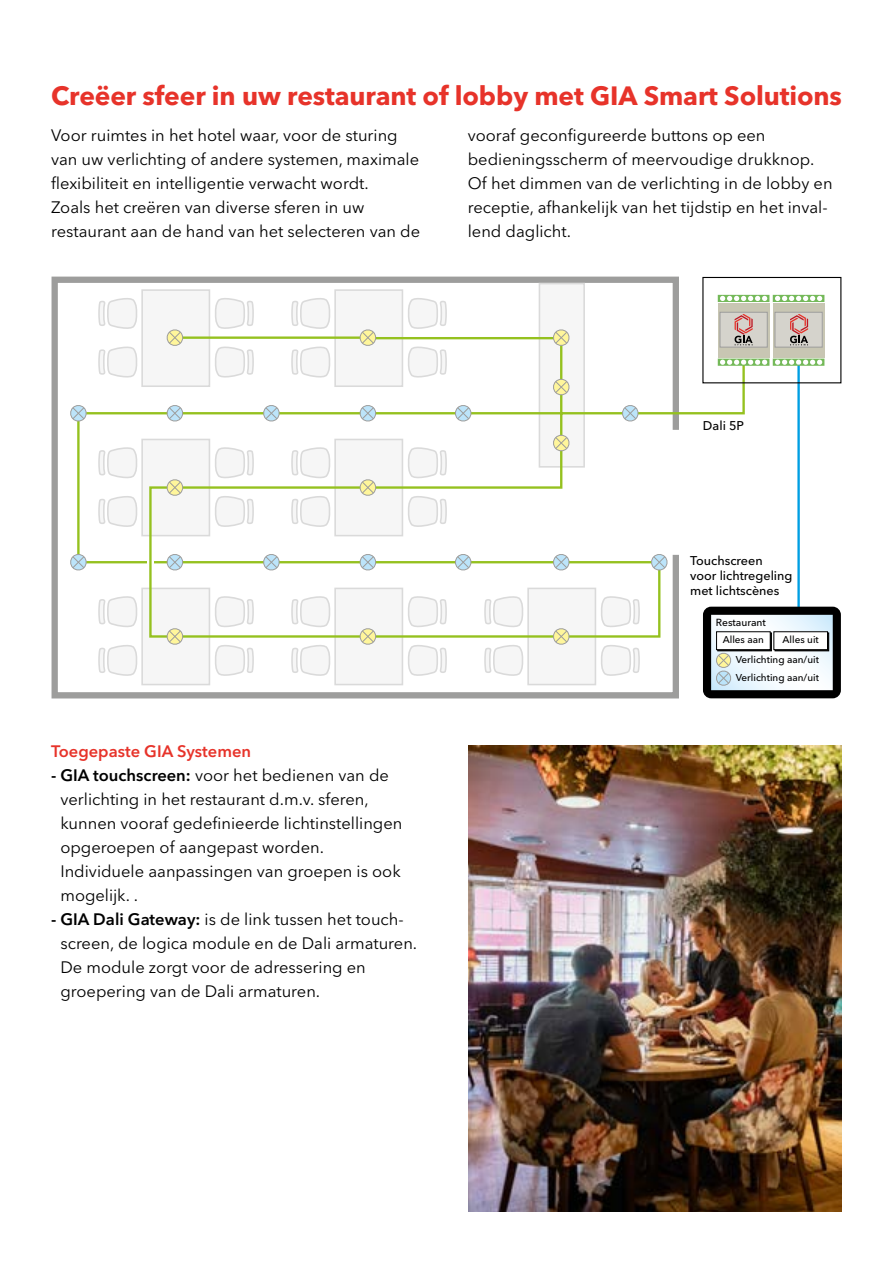
<style>
.page{position:relative;width:893px;height:1263px;background:#fff}
.page>*{position:absolute;margin:0;border:0;box-sizing:border-box;transform-origin:0 0}
.t1{font:700 26.25px "Avenir Next LT Pro";letter-spacing:-.005em;color:#e7332a}
.t2{font:16.5px/24px "Avenir Next LT Pro";color:#000}
.t3{font:600 16.5px "Avenir Next LT Pro";color:#e7332a}
.t4{font:500 12.6px/15.1px "Avenir Next";color:#000}
.t5{font:500 10.2px "Avenir Next";color:#000}
.t6{font:500 9.9px/19.5px "Avenir Next";color:#000}
.s1{font-weight:600}
</style>
<div class="page">
<svg style="left:52px;top:277px;width:627px;height:421px"></svg>
<svg style="left:97px;top:643px;width:42px;height:37px"></svg>
<svg style="left:213px;top:643px;width:42px;height:37px"></svg>
<svg style="left:290px;top:643px;width:42px;height:37px"></svg>
<svg style="left:406px;top:643px;width:42px;height:37px"></svg>
<svg style="left:483px;top:643px;width:42px;height:37px"></svg>
<svg style="left:599px;top:643px;width:42px;height:37px"></svg>
<svg style="left:97px;top:296px;width:42px;height:37px"></svg>
<svg style="left:213px;top:296px;width:42px;height:37px"></svg>
<svg style="left:290px;top:296px;width:42px;height:37px"></svg>
<svg style="left:406px;top:296px;width:42px;height:37px"></svg>
<div style="left:141px;top:588px;width:69px;height:97px;background:#f6f6f6;border:2px solid #dadada"></div>
<div style="left:334px;top:588px;width:69px;height:97px;background:#f6f6f6;border:2px solid #dadada"></div>
<div style="left:527px;top:588px;width:69px;height:97px;background:#f6f6f6;border:2px solid #dadada"></div>
<div style="left:539px;top:284px;width:45px;height:183px;background:#f6f6f6"></div>
<div style="left:539px;top:283px;width:46px;height:185px;border:2px solid #dadada"></div>
<div style="left:141px;top:289px;width:69px;height:98px;background:#f6f6f6;border:2px solid #dadada"></div>
<div style="left:334px;top:289px;width:69px;height:98px;background:#f6f6f6;border:2px solid #dadada"></div>
<svg style="left:76px;top:335px;width:586px;height:304px"></svg>
<div style="left:147px;top:557px;width:7px;height:11px;background:#fff"></div>
<svg style="left:148px;top:336px;width:598px;height:303px"></svg>
<hr style="left:797px;top:365px;width:3px;height:264px;background:#009fe3">
<svg style="left:552px;top:628px;width:19px;height:17px"></svg>
<svg style="left:552px;top:434px;width:19px;height:19px"></svg>
<svg style="left:552px;top:378px;width:19px;height:19px"></svg>
<svg style="left:552px;top:329px;width:19px;height:18px"></svg>
<svg style="left:358px;top:628px;width:20px;height:17px"></svg>
<svg style="left:358px;top:554px;width:20px;height:18px"></svg>
<svg style="left:454px;top:554px;width:19px;height:18px"></svg>
<svg style="left:552px;top:554px;width:19px;height:18px"></svg>
<svg style="left:650px;top:554px;width:19px;height:18px"></svg>
<svg style="left:165px;top:554px;width:20px;height:18px"></svg>
<svg style="left:262px;top:554px;width:19px;height:18px"></svg>
<svg style="left:69px;top:554px;width:19px;height:18px"></svg>
<svg style="left:358px;top:405px;width:20px;height:18px"></svg>
<svg style="left:454px;top:405px;width:19px;height:18px"></svg>
<svg style="left:621px;top:405px;width:19px;height:18px"></svg>
<svg style="left:165px;top:405px;width:20px;height:18px"></svg>
<svg style="left:262px;top:405px;width:19px;height:18px"></svg>
<svg style="left:69px;top:405px;width:19px;height:18px"></svg>
<svg style="left:165px;top:628px;width:20px;height:17px"></svg>
<svg style="left:358px;top:479px;width:20px;height:18px"></svg>
<svg style="left:165px;top:479px;width:20px;height:18px"></svg>
<svg style="left:358px;top:329px;width:20px;height:18px"></svg>
<svg style="left:165px;top:329px;width:20px;height:18px"></svg>
<svg style="left:703px;top:607px;width:138px;height:91px"></svg>
<div style="left:716px;top:632px;width:54px;height:18px;background:#fff;border:1px solid #000"></div>
<div style="left:774px;top:632px;width:54px;height:18px;background:#fff;border:1px solid #000"></div>
<div style="left:718px;top:303px;width:51px;height:55px;background:#c8c6b3"></div>
<div style="left:720px;top:312px;width:48px;height:35px;background:#d5d3cc;border:1px solid #9d9d9c"></div>
<div style="left:773px;top:303px;width:51px;height:55px;background:#c8c6b3"></div>
<svg style="left:718px;top:295px;width:106px;height:7px"></svg>
<svg style="left:718px;top:359px;width:106px;height:7px"></svg>
<div style="left:775px;top:312px;width:47px;height:35px;background:#d5d3cc"></div>
<div style="left:775px;top:312px;width:47px;height:35px;border:1px solid #9d9d9c"></div>
<svg style="left:735px;top:314px;width:18px;height:31px"></svg>
<svg style="left:790px;top:314px;width:18px;height:31px"></svg>
<img style="left:468px;top:745px;width:373px;height:467px">
<h1 class="t1" style="left:51px;top:80px;width:792px">Creëer sfeer in uw restaurant of lobby met GIA Smart Solutions</h1>
<p class="t2" style="left:51px;top:123px;width:371px">Voor ruimtes in het hotel waar, voor de sturing van uw verlichting of andere systemen, maximale flexibiliteit en intelligentie verwacht wordt.<br>Zoals het creëren van diverse sferen in uw restaurant aan de hand van het selecteren van de</p>
<p class="t2" style="left:468px;top:123px;width:366px">vooraf geconfigureerde buttons op een bedieningsscherm of meervoudige drukknop.<br>Of het dimmen van de verlichting in de lobby en receptie, afhankelijk van het tijdstip en het inval&shy;lend daglicht.</p>
<p class="t4" style="left:703px;top:418px;width:43px">Dali 5P</p>
<p class="t4" style="left:690px;top:552px;width:104px">Touchscreen<br>voor lichtregeling met lichtscènes</p>
<p class="t5" style="left:716px;top:614px;width:51px">Restaurant</p>
<p class="t3" style="left:51px;top:741px;width:202px">Toegepaste GIA Systemen</p>
<p class="t2" style="left:60px;top:763px;width:343px;text-indent:-9px"><span class="s1">- GIA touchscreen:</span> voor het bedienen van de verlichting in het restaurant d.m.v. sferen, kunnen vooraf gedefinieerde lichtinstellingen opgeroepen of aangepast worden.<br>Individuele aanpassingen van groepen is ook mogelijk. .</p>
<p class="t2" style="left:60px;top:907px;width:358px;text-indent:-9px"><span class="s1">- GIA Dali Gateway:</span> is de link tussen het touch&shy;screen, de logica module en de Dali armaturen.<br>De module zorgt voor de adressering en groepering van de Dali armaturen.</p>
<p class="t6" style="left:736px;top:630px;width:85px;text-indent:-13px">Alles aan<br>Verlichting aan/uit</p>
<p class="t6" style="left:736px;top:667px;width:85px">Verlichting aan/uit</p>
<p class="t6" style="left:782px;top:630px;width:38px">Alles uit</p>
</div>
